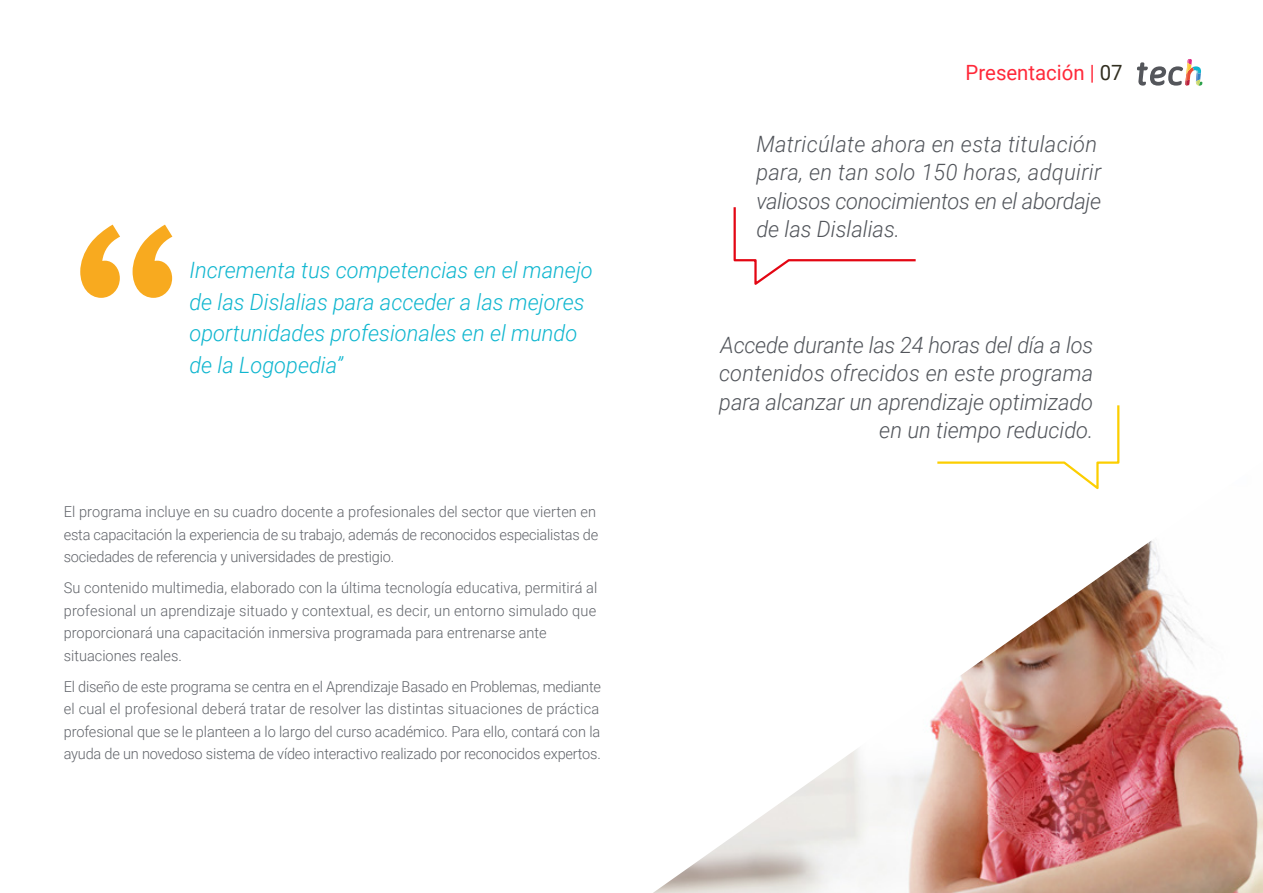
<style>
.page{position:relative;width:1263px;height:893px;background:#fff}
.page>*{position:absolute;margin:0;border:0;box-sizing:border-box;transform-origin:0 0}
.t1{font:italic 300 22.5px/28.5px "Roboto";color:#52555b;text-align:right}
.t2{font:italic 300 22.5px/31.5px "Roboto";color:#0fb6cf}
.t3{font:21px "Roboto";color:#ff293a}
.t4{font:300 15px/22.5px "Roboto";letter-spacing:-.005em;color:#61646a}
.s1{color:#312e20}
</style>
<div class="page">
<svg style="left:80px;top:225px;width:92px;height:73px"></svg>
<img style="left:653px;top:540px;width:610px;height:353px">
<svg style="left:937px;top:405px;width:183px;height:85px"></svg>
<svg style="left:733px;top:207px;width:183px;height:78px"></svg>
<svg style="left:1137px;top:59px;width:65px;height:27px"></svg>
<h1 class="t2" style="left:189px;top:254px;width:405px">Incrementa tus competencias en el manejo de las Dislalias para acceder a las mejores oportunidades profesionales en el mundo de la Logopedia”</h1>
<p class="t4" style="left:64px;top:500px;width:536px">El programa incluye en su cuadro docente a profesionales del sector que vierten en esta capacitación la experiencia de su trabajo, además de reconocidos especialistas de sociedades de referencia y universidades de prestigio.</p>
<p class="t4" style="left:64px;top:576px;width:535px">Su contenido multimedia, elaborado con la última tecnología educativa, permitirá al profesional un aprendizaje situado y contextual, es decir, un entorno simulado que proporcionará una capacitación inmersiva programada para entrenarse ante situaciones reales.</p>
<p class="t4" style="left:64px;top:675px;width:539px">El diseño de este programa se centra en el Aprendizaje Basado en Problemas, mediante el cual el profesional deberá tratar de resolver las distintas situaciones de práctica profesional que se le planteen a lo largo del curso académico. Para ello, contará con la ayuda de un novedoso sistema de vídeo interactivo realizado por reconocidos expertos.</p>
<h2 class="t3" style="left:966px;top:57px;width:159px">Presentación | <span class="s1">07</span></h2>
<h1 class="t1" style="left:756px;top:128px;width:346px;text-align:left">Matricúlate ahora en esta titulación para, en tan solo 150 horas, adquirir valiosos conocimientos en el abordaje de las Dislalias.</h1>
<h1 class="t1" style="left:719px;top:330px;width:376px">Accede durante las 24 horas del día a los contenidos ofrecidos en este programa para alcanzar un aprendizaje optimizado en un tiempo reducido.</h1>
</div>
